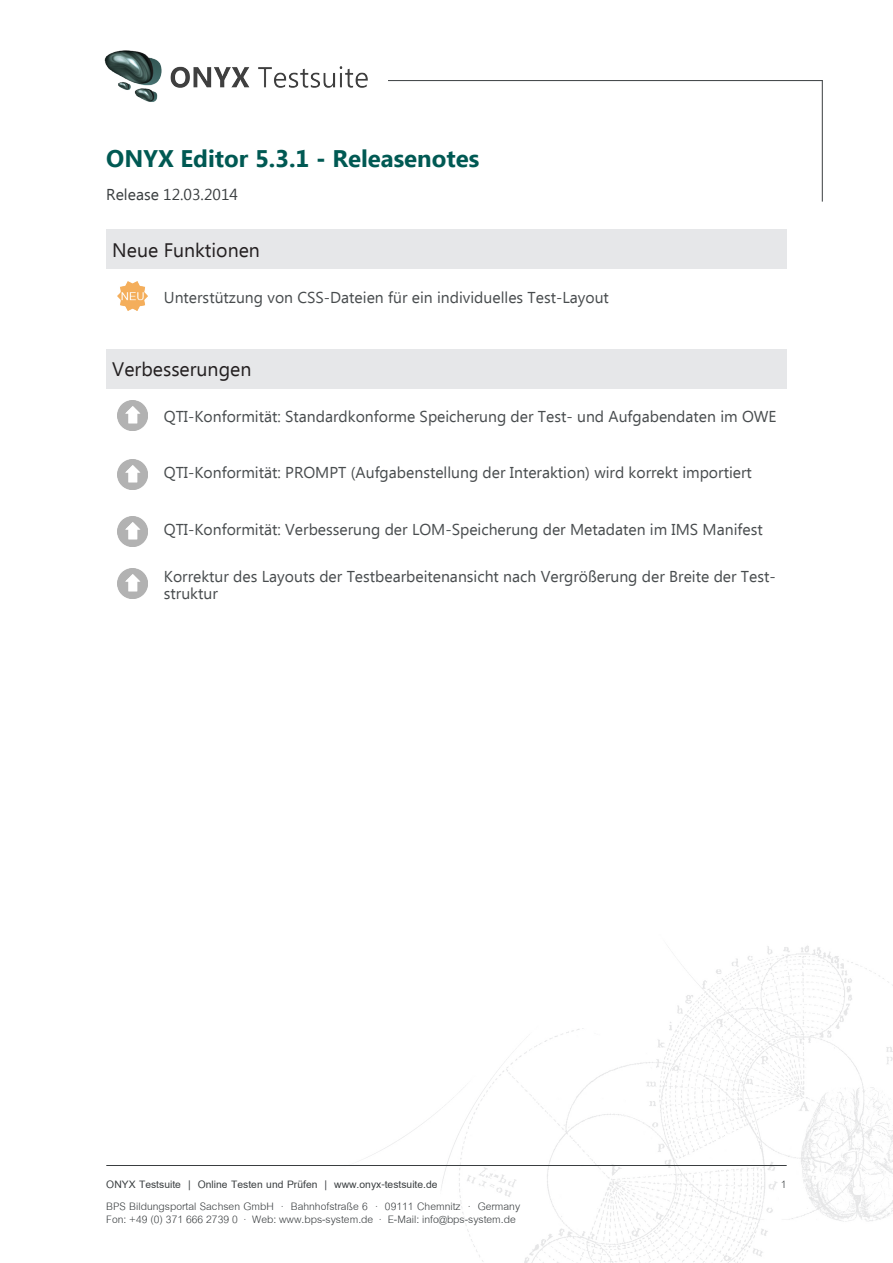
<style>
.page{position:relative;width:893px;height:1263px;background:#fff}
.page>*{position:absolute;margin:0;border:0;box-sizing:border-box;transform-origin:0 0}
.Ü1{font:700 24px "Ebrima";color:#005953}
.Ü2{font:19.5px "Ebrima";color:#231f20}
.fließtext_tabelle{font:15.75px/16.5px "Ebrima";color:#484c4e}
.t1{font:15.75px/13.5px "Cordia UPC";color:#3a3e40}
.t2{font:700 15.75px "Cordia UPC";color:#3a3e40}
.fließtext{font:15.75px "Ebrima";color:#3a3e40}
</style>
<div class="page">
<img style="left:364px;top:945px;width:529px;height:318px">
<hr style="left:388px;top:80px;width:435px;height:1px;background:#3a3e40">
<hr style="left:822px;top:80px;width:1px;height:122px;background:#3a3e40">
<hr style="left:106px;top:1165px;width:681px;height:1px;background:#3a3e40">
<img style="left:104px;top:50px;width:264px;height:52px">
<div style="left:106px;top:230px;width:681px;height:39px;background:#e6e7e9"></div>
<img style="left:117px;top:281px;width:30px;height:30px">
<div style="left:106px;top:349px;width:681px;height:40px;background:#e6e7e9"></div>
<img style="left:117px;top:401px;width:30px;height:30px">
<img style="left:117px;top:460px;width:30px;height:30px">
<img style="left:117px;top:516px;width:30px;height:30px">
<img style="left:117px;top:569px;width:30px;height:30px">
<p class="Ü1" style="left:106px;top:140px;width:375px">ONYX Editor 5.3.1 - Releasenotes</p>
<p class="fließtext" style="left:106px;top:184px;width:133px">Release 12.03.2014</p>
<p class="Ü2" style="left:112px;top:236px;width:149px">Neue Funktionen</p>
<p class="fließtext_tabelle" style="left:164px;top:290px;width:447px">Unterstützung von CSS-Dateien für ein individuelles Test-Layout</p>
<p class="Ü2" style="left:112px;top:355px;width:141px">Verbesserungen</p>
<p class="fließtext_tabelle" style="left:164px;top:409px;width:614px">QTI-Konformität: Standardkonforme Speicherung der Test- und Aufgabendaten im OWE</p>
<p class="fließtext_tabelle" style="left:164px;top:465px;width:589px">QTI-Konformität: PROMPT (Aufgabenstellung der Interaktion) wird korrekt importiert</p>
<p class="fließtext_tabelle" style="left:164px;top:522px;width:600px">QTI-Konformität: Verbesserung der LOM-Speicherung der Metadaten im IMS Manifest</p>
<p class="fließtext_tabelle" style="left:164px;top:569px;width:613px">Korrektur des Layouts der Testbearbeitenansicht nach Vergrößerung der Breite der Test&shy;struktur</p>
<p class="t2" style="left:106px;top:1174px;width:333px">ONYX Testsuite | Online Testen und Prüfen | www.onyx-testsuite.de</p>
<p class="t1" style="left:106px;top:1200px;width:415px">BPS Bildungsportal Sachsen GmbH · Bahnhofstraße 6 · 09111 Chemnitz · Germany<br>Fon: +49 (0) 371 666 2739 0 · Web: www.bps-system.de · E-Mail: info@bps-system.de</p>
<p class="t1" style="left:781px;top:1178px;width:7px">1</p>
</div>
